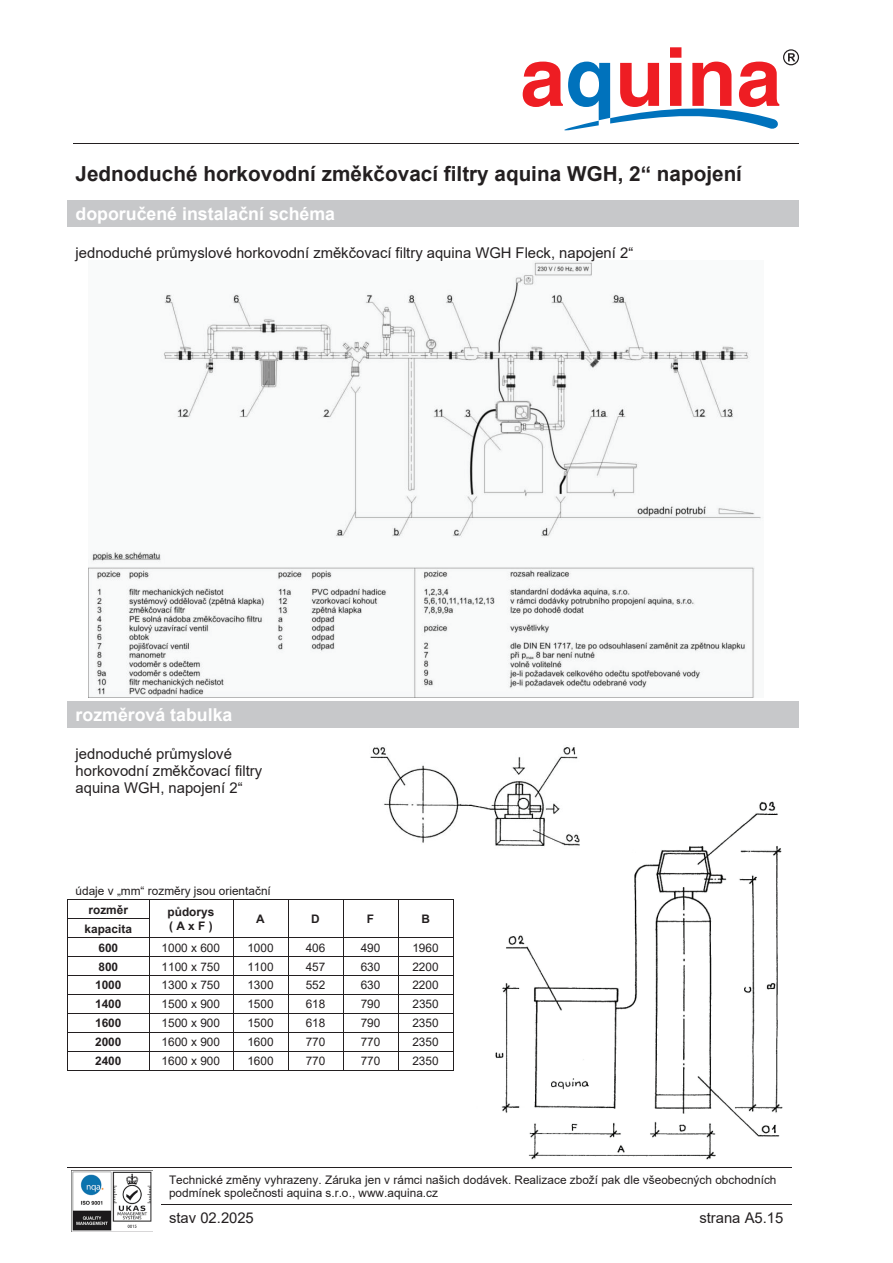
<style>
.page{position:relative;width:893px;height:1263px;background:#fff}
.page>*{position:absolute;margin:0;border:0;box-sizing:border-box;transform-origin:0 0}
.t1{font:700 20.7px "Arial";color:#231f20}
.t2{font:700 17.7px "Arial";color:#fff}
.t3{font:14.85px/17px "Arial";color:#231f20}
.t4{font:11.85px/13.6px "Arial";color:#231f20}
.t5{font:700 11.85px/13.6px "Arial";color:#231f20}
</style>
<div class="page">
<svg style="left:523px;top:47px;width:276px;height:84px"></svg>
<hr style="left:73px;top:144px;width:726px;height:1px;background:#231f20">
<hr style="left:68px;top:1167px;width:93px;height:1px;background:#231f20">
<hr style="left:162px;top:1167px;width:629px;height:1px;background:#231f20">
<hr style="left:161px;top:1204px;width:502px;height:1px;background:#231f20">
<hr style="left:664px;top:1204px;width:127px;height:1px;background:#231f20">
<img style="left:89px;top:261px;width:672px;height:436px">
<div style="left:68px;top:200px;width:731px;height:27px;background:#c7c8ca"></div>
<div style="left:68px;top:702px;width:731px;height:26px;background:#c7c8ca"></div>
<hr style="left:69px;top:899px;width:80px;height:1px;background:#231f20">
<hr style="left:149px;top:899px;width:84px;height:1px;background:#231f20">
<hr style="left:233px;top:899px;width:55px;height:1px;background:#231f20">
<hr style="left:288px;top:899px;width:55px;height:1px;background:#231f20">
<hr style="left:343px;top:899px;width:55px;height:1px;background:#231f20">
<hr style="left:399px;top:899px;width:54px;height:1px;background:#231f20">
<hr style="left:68px;top:918px;width:81px;height:1px;background:#231f20">
<hr style="left:68px;top:937px;width:81px;height:1px;background:#231f20">
<hr style="left:149px;top:937px;width:84px;height:1px;background:#231f20">
<hr style="left:233px;top:937px;width:55px;height:1px;background:#231f20">
<hr style="left:288px;top:937px;width:55px;height:1px;background:#231f20">
<hr style="left:343px;top:937px;width:55px;height:1px;background:#231f20">
<hr style="left:399px;top:937px;width:54px;height:1px;background:#231f20">
<hr style="left:68px;top:956px;width:81px;height:1px;background:#231f20">
<hr style="left:149px;top:956px;width:84px;height:1px;background:#231f20">
<hr style="left:233px;top:956px;width:55px;height:1px;background:#231f20">
<hr style="left:288px;top:956px;width:55px;height:1px;background:#231f20">
<hr style="left:343px;top:956px;width:55px;height:1px;background:#231f20">
<hr style="left:399px;top:956px;width:54px;height:1px;background:#231f20">
<hr style="left:68px;top:975px;width:81px;height:1px;background:#231f20">
<hr style="left:149px;top:975px;width:84px;height:1px;background:#231f20">
<hr style="left:233px;top:975px;width:55px;height:1px;background:#231f20">
<hr style="left:288px;top:975px;width:55px;height:1px;background:#231f20">
<hr style="left:343px;top:975px;width:55px;height:1px;background:#231f20">
<hr style="left:399px;top:975px;width:54px;height:1px;background:#231f20">
<hr style="left:68px;top:994px;width:81px;height:1px;background:#231f20">
<hr style="left:149px;top:994px;width:84px;height:1px;background:#231f20">
<hr style="left:233px;top:994px;width:55px;height:1px;background:#231f20">
<hr style="left:288px;top:994px;width:55px;height:1px;background:#231f20">
<hr style="left:343px;top:994px;width:55px;height:1px;background:#231f20">
<hr style="left:399px;top:994px;width:54px;height:1px;background:#231f20">
<hr style="left:68px;top:1013px;width:81px;height:1px;background:#231f20">
<hr style="left:149px;top:1013px;width:84px;height:1px;background:#231f20">
<hr style="left:233px;top:1013px;width:55px;height:1px;background:#231f20">
<hr style="left:288px;top:1013px;width:55px;height:1px;background:#231f20">
<hr style="left:343px;top:1013px;width:55px;height:1px;background:#231f20">
<hr style="left:399px;top:1013px;width:54px;height:1px;background:#231f20">
<hr style="left:68px;top:1032px;width:81px;height:1px;background:#231f20">
<hr style="left:149px;top:1032px;width:84px;height:1px;background:#231f20">
<hr style="left:233px;top:1032px;width:55px;height:1px;background:#231f20">
<hr style="left:288px;top:1032px;width:55px;height:1px;background:#231f20">
<hr style="left:343px;top:1032px;width:55px;height:1px;background:#231f20">
<hr style="left:399px;top:1032px;width:54px;height:1px;background:#231f20">
<hr style="left:68px;top:1051px;width:81px;height:1px;background:#231f20">
<hr style="left:149px;top:1051px;width:84px;height:1px;background:#231f20">
<hr style="left:233px;top:1051px;width:55px;height:1px;background:#231f20">
<hr style="left:288px;top:1051px;width:55px;height:1px;background:#231f20">
<hr style="left:343px;top:1051px;width:55px;height:1px;background:#231f20">
<hr style="left:399px;top:1051px;width:54px;height:1px;background:#231f20">
<svg style="left:67px;top:899px;width:2px;height:172px"></svg>
<hr style="left:68px;top:1070px;width:81px;height:1px;background:#231f20">
<svg style="left:149px;top:900px;width:1px;height:170px"></svg>
<hr style="left:149px;top:1070px;width:84px;height:1px;background:#231f20">
<svg style="left:233px;top:900px;width:1px;height:170px"></svg>
<hr style="left:233px;top:1070px;width:55px;height:1px;background:#231f20">
<svg style="left:288px;top:900px;width:1px;height:170px"></svg>
<hr style="left:288px;top:1070px;width:55px;height:1px;background:#231f20">
<svg style="left:343px;top:900px;width:1px;height:170px"></svg>
<hr style="left:343px;top:1070px;width:55px;height:1px;background:#231f20">
<svg style="left:398px;top:899px;width:1px;height:172px"></svg>
<hr style="left:399px;top:1070px;width:54px;height:1px;background:#231f20">
<svg style="left:453px;top:899px;width:1px;height:172px"></svg>
<img style="left:495px;top:801px;width:288px;height:359px">
<img style="left:370px;top:747px;width:219px;height:105px">
<div style="left:68px;top:1168px;width:89px;height:68px;background:linear-gradient(to right,#fff,#fff)"></div>
<img style="left:72px;top:1170px;width:81px;height:61px">
<h1 class="t1" style="left:76px;top:159px;width:668px">Jednoduché horkovodní změkčovací filtry aquina WGH, 2“ napojení</h1>
<h2 class="t2" style="left:76px;top:204px;width:261px">doporučené instalační schéma</h2>
<p class="t3" style="left:76px;top:244px;width:559px">jednoduché průmyslové horkovodní změkčovací filtry aquina WGH Fleck, napojení 2“</p>
<h2 class="t2" style="left:76px;top:703px;width:158px">rozměrová tabulka</h2>
<p class="t3" style="left:76px;top:745px;width:188px">jednoduché průmyslové horkovodní změkčovací filtry aquina WGH, napojení 2“</p>
<p class="t4" style="left:76px;top:884px;width:197px">údaje v „mm“ rozměry jsou orientační</p>
<p class="t5" style="left:89px;top:903px;width:41px">rozměr</p>
<p class="t5" style="left:168px;top:905px;width:48px">půdorys ( A x F )</p>
<p class="t5" style="left:256px;top:912px;width:10px">A</p>
<p class="t5" style="left:311px;top:912px;width:10px">D</p>
<p class="t5" style="left:367px;top:912px;width:9px">F</p>
<p class="t5" style="left:421px;top:912px;width:10px">B</p>
<p class="t5" style="left:85px;top:919px;width:49px;line-height:18.9px;text-align:center">kapacita<br>600</p>
<p class="t4" style="left:162px;top:940px;width:60px">1000 x 600</p>
<p class="t4" style="left:247px;top:940px;width:28px">1000</p>
<p class="t4" style="left:306px;top:940px;width:21px">406</p>
<p class="t4" style="left:361px;top:940px;width:21px">490</p>
<p class="t4" style="left:412px;top:940px;width:28px">1960</p>
<p class="t5" style="left:98px;top:960px;width:21px">800</p>
<p class="t4" style="left:162px;top:959px;width:60px">1100 x 750</p>
<p class="t4" style="left:247px;top:959px;width:28px">1100</p>
<p class="t4" style="left:306px;top:959px;width:21px">457</p>
<p class="t4" style="left:361px;top:959px;width:21px">630</p>
<p class="t4" style="left:412px;top:959px;width:28px">2200</p>
<p class="t5" style="left:95px;top:978px;width:28px">1000</p>
<p class="t4" style="left:162px;top:978px;width:60px">1300 x 750</p>
<p class="t4" style="left:247px;top:978px;width:28px">1300</p>
<p class="t4" style="left:306px;top:978px;width:21px">552</p>
<p class="t4" style="left:361px;top:978px;width:21px">630</p>
<p class="t4" style="left:412px;top:978px;width:28px">2200</p>
<p class="t5" style="left:95px;top:997px;width:28px">1400</p>
<p class="t4" style="left:162px;top:997px;width:60px">1500 x 900</p>
<p class="t4" style="left:247px;top:997px;width:28px">1500</p>
<p class="t4" style="left:306px;top:997px;width:21px">618</p>
<p class="t4" style="left:361px;top:997px;width:21px">790</p>
<p class="t4" style="left:412px;top:997px;width:28px">2350</p>
<p class="t5" style="left:95px;top:1016px;width:28px">1600</p>
<p class="t4" style="left:162px;top:1016px;width:60px">1500 x 900</p>
<p class="t4" style="left:247px;top:1016px;width:28px">1500</p>
<p class="t4" style="left:306px;top:1016px;width:21px">618</p>
<p class="t4" style="left:361px;top:1016px;width:21px">790</p>
<p class="t4" style="left:412px;top:1016px;width:28px">2350</p>
<p class="t5" style="left:95px;top:1035px;width:28px">2000</p>
<p class="t4" style="left:162px;top:1035px;width:60px">1600 x 900</p>
<p class="t4" style="left:247px;top:1035px;width:28px">1600</p>
<p class="t4" style="left:306px;top:1035px;width:21px">770</p>
<p class="t4" style="left:361px;top:1035px;width:21px">770</p>
<p class="t4" style="left:412px;top:1035px;width:28px">2350</p>
<p class="t5" style="left:95px;top:1054px;width:28px">2400</p>
<p class="t4" style="left:162px;top:1054px;width:60px">1600 x 900</p>
<p class="t4" style="left:247px;top:1054px;width:28px">1600</p>
<p class="t4" style="left:306px;top:1054px;width:21px">770</p>
<p class="t4" style="left:361px;top:1054px;width:21px">770</p>
<p class="t4" style="left:412px;top:1054px;width:28px">2350</p>
<p class="t4" style="left:169px;top:1172px;width:609px">Technické změny vyhrazeny. Záruka jen v rámci našich dodávek. Realizace zboží pak dle všeobecných obchodních podmínek společnosti aquina s.r.o., www.aquina.cz</p>
<p class="t3" style="left:169px;top:1209px;width:86px">stav 02.2025</p>
<p class="t3" style="left:699px;top:1209px;width:85px">strana A5.15</p>
</div>
